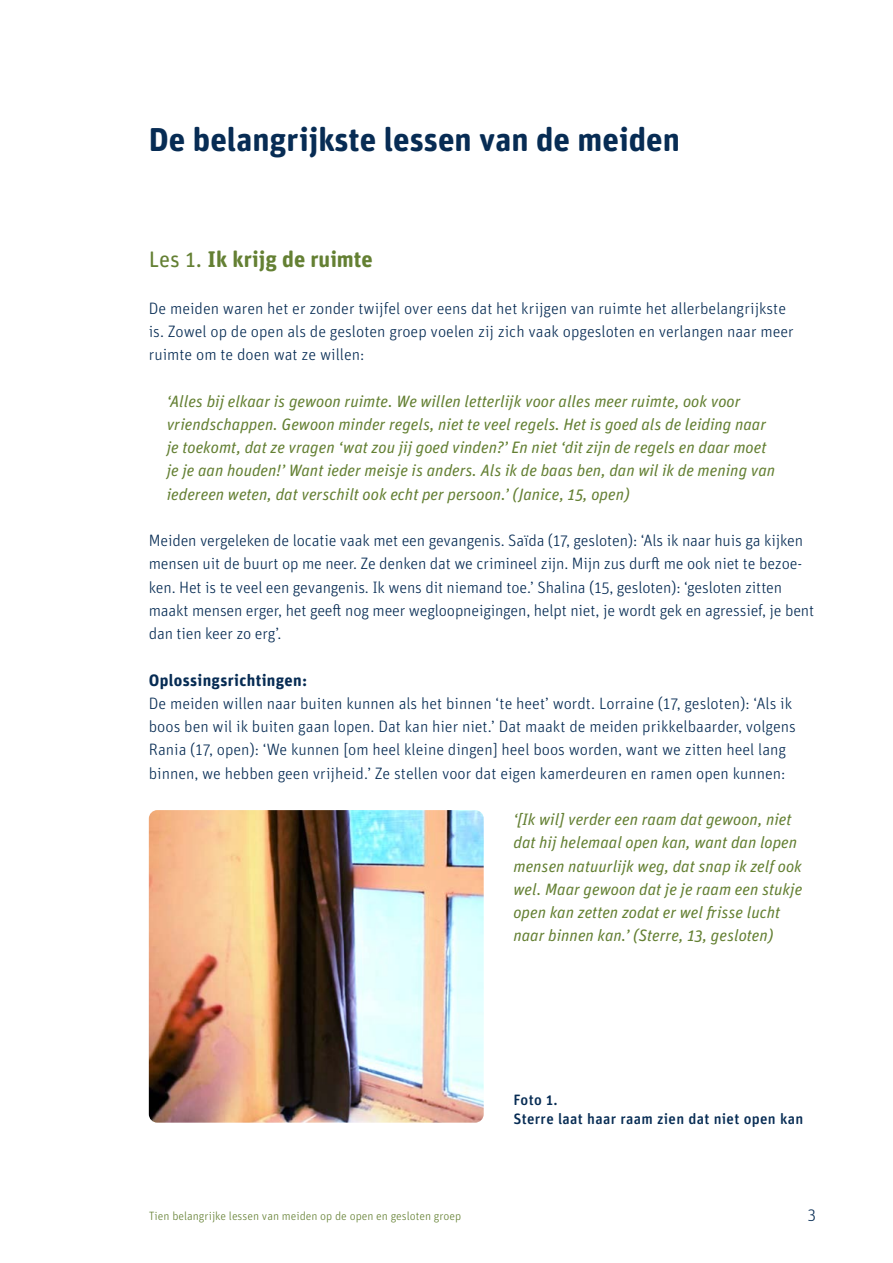
<style>
.page{position:relative;width:893px;height:1263px;background:#fff}
.page>*{position:absolute;margin:0;border:0;box-sizing:border-box;transform-origin:0 0}
.Heading_1_zonder_num{font:700 33px "Unit Rounded Pro";color:#072c54}
.Heading_2{font:700 22.5px "Unit Rounded Pro";color:#648033}
.plattetekst_online{font:300 16.5px/23.2px "Unit Rounded Pro";color:#072c54}
.t1{font:italic 16.5px/23.2px "Unit Rounded Pro";color:#648033}
.Tussenkop_blauw_vet{font:700 16.5px "Unit Rounded Pro";letter-spacing:.02em;color:#072c54}
.bijschrift_figuren{font:500 15px "Unit Rounded Pro";letter-spacing:.02em;color:#072c54}
.t2{font:300 12px "Unit Rounded Pro";color:#648033}
.s1{font-weight:400}
</style>
<div class="page">
<img style="left:149px;top:810px;width:335px;height:313px">
<h1 class="Heading_1_zonder_num" style="left:149px;top:116px;width:532px">De belangrijkste lessen van de meiden</h1>
<h2 class="Heading_2" style="left:149px;top:243px;width:225px"><span class="s1">Les 1.</span> Ik krijg de ruimte</h2>
<p class="plattetekst_online" style="left:149px;top:296px;width:646px">De meiden waren het er zonder twijfel over eens dat het krijgen van ruimte het allerbelangrijkste is. Zowel op de open als de gesloten groep voelen zij zich vaak opgesloten en verlangen naar meer ruimte om te doen wat ze willen:</p>
<p class="t1" style="left:167px;top:388px;width:610px">‘Alles bij elkaar is gewoon ruimte. We willen letterlijk voor alles meer ruimte, ook voor vriendschappen. Gewoon minder regels, niet te veel regels. Het is goed als de leiding naar je toekomt, dat ze vragen ‘wat zou jij goed vinden?’ En niet ‘dit zijn de regels en daar moet je je aan houden!’ Want ieder meisje is anders. Als ik de baas ben, dan wil ik de mening van iedereen weten, dat verschilt ook echt per persoon.’ (Janice, 15, open)</p>
<p class="plattetekst_online" style="left:149px;top:528px;width:667px">Meiden vergeleken de locatie vaak met een gevangenis. Saïda (17, gesloten): ‘Als ik naar huis ga kijken mensen uit de buurt op me neer. Ze denken dat we crimineel zijn. Mijn zus durft me ook niet te bezoe&shy;ken. Het is te veel een gevangenis. Ik wens dit niemand toe.’ Shalina (15, gesloten): ‘gesloten zitten maakt mensen erger, het geeft nog meer wegloopneigingen, helpt niet, je wordt gek en agressief, je bent dan tien keer zo erg’.</p>
<p class="Tussenkop_blauw_vet" style="left:149px;top:668px;width:160px">Oplossingsrichtingen:</p>
<p class="plattetekst_online" style="left:149px;top:691px;width:649px">De meiden willen naar buiten kunnen als het binnen ‘te heet’ wordt. Lorraine (17, gesloten): ‘Als ik boos ben wil ik buiten gaan lopen. Dat kan hier niet.’ Dat maakt de meiden prikkelbaarder, volgens Rania (17, open): ‘We kunnen [om heel kleine dingen] heel boos worden, want we zitten heel lang binnen, we hebben geen vrijheid.’ Ze stellen voor dat eigen kamerdeuren en ramen open kunnen:</p>
<p class="t1" style="left:513px;top:807px;width:290px">‘[Ik wil] verder een raam dat gewoon, niet dat hij helemaal open kan, want dan lopen mensen natuurlijk weg, dat snap ik zelf ook wel. Maar gewoon dat je je raam een stukje open kan zetten zodat er wel frisse lucht naar binnen kan.’ (Sterre, 13, gesloten)</p>
<p class="bijschrift_figuren" style="left:513px;top:1089px;width:46px">Foto 1.</p>
<p class="bijschrift_figuren" style="left:513px;top:1108px;width:291px">Sterre laat haar raam zien dat niet open kan</p>
<p class="t2" style="left:149px;top:1209px;width:314px">Tien belangrijke lessen van meiden op de open en gesloten groep</p>
<p class="plattetekst_online" style="left:808px;top:1203px;width:10px">3</p>
</div>
